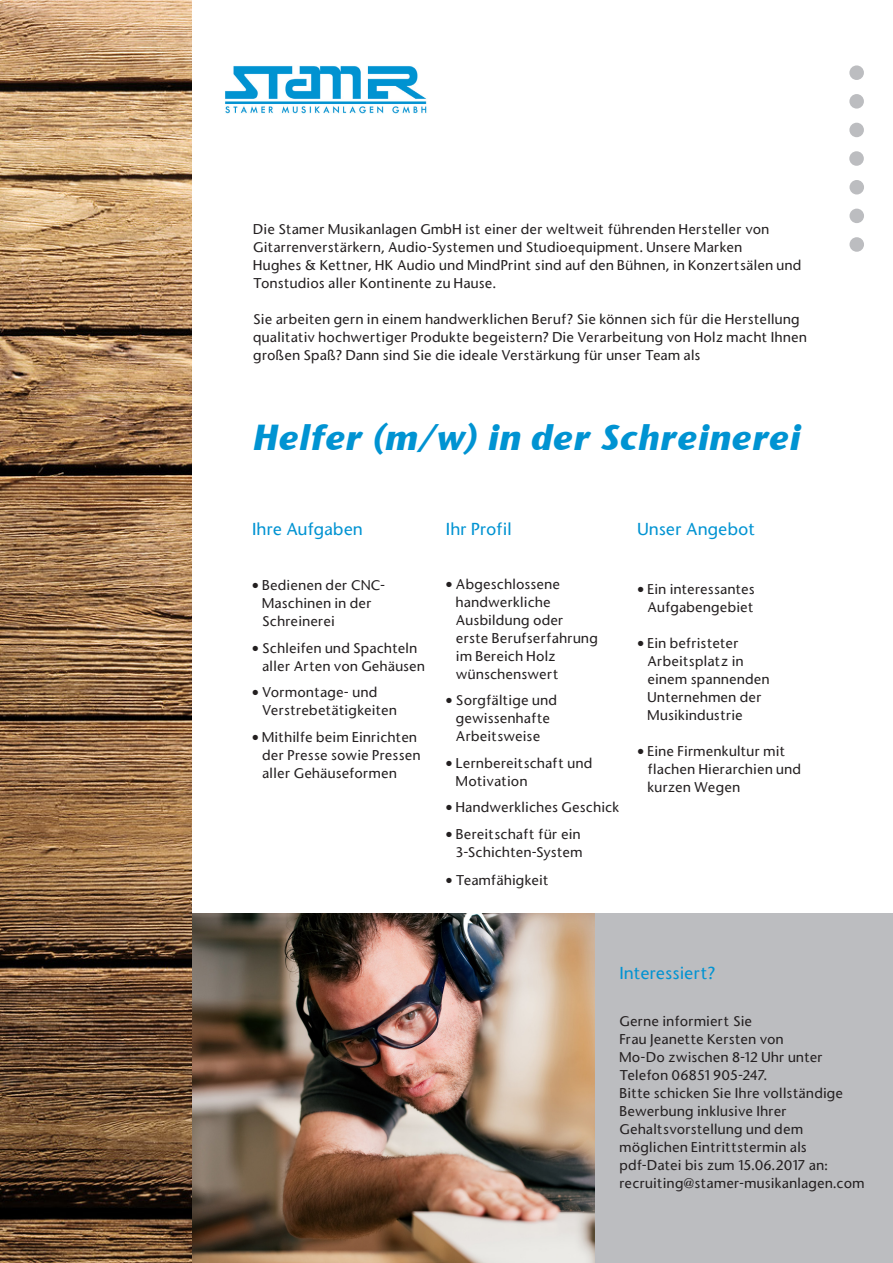
<style>
.page{position:relative;width:893px;height:1263px;background:#fff}
.page>*{position:absolute;margin:0;border:0;box-sizing:border-box;transform-origin:0 0}
.t1{font:italic 700 34.5px "Stone Sans";color:#0093d2}
.t2{font:500 16.5px "Stone Sans";letter-spacing:.01em;color:#0093d2}
.t3{font:500 13.5px/18px "Stone Sans";letter-spacing:.02em;color:#231f20}
</style>
<div class="page">
<img style="left:191px;top:914px;width:404px;height:349px">
<div style="left:595px;top:914px;width:298px;height:349px;background:#bcbdc0"></div>
<img style="left:0;top:0;width:191px;height:1263px">
<div style="left:849px;top:65px;width:15px;height:15px;background:#bcbdc0;border-radius:50%"></div>
<div style="left:849px;top:94px;width:15px;height:15px;background:#bcbdc0;border-radius:50%"></div>
<div style="left:849px;top:123px;width:15px;height:14px;background:#bcbdc0;border-radius:50%"></div>
<div style="left:849px;top:151px;width:15px;height:15px;background:#bcbdc0;border-radius:50%"></div>
<div style="left:849px;top:180px;width:15px;height:14px;background:#bcbdc0;border-radius:50%"></div>
<div style="left:849px;top:209px;width:15px;height:14px;background:#bcbdc0;border-radius:50%"></div>
<div style="left:849px;top:237px;width:15px;height:15px;background:#bcbdc0;border-radius:50%"></div>
<img style="left:225px;top:66px;width:202px;height:48px">
<p class="t3" style="left:253px;top:220px;width:517px">Die Stamer Musikanlagen GmbH ist einer der weltweit führenden Hersteller von<br>Gitarrenverstärkern, Audio-Systemen und Studioequipment. Unsere Marken</p>
<p class="t3" style="left:253px;top:256px;width:549px">Hughes &amp; Kettner, HK Audio und MindPrint sind auf den Bühnen, in Konzertsälen und<br>Tonstudios aller Kontinente zu Hause.</p>
<p class="t3" style="left:253px;top:310px;width:555px">Sie arbeiten gern in einem handwerklichen Beruf? Sie können sich für die Herstellung qualitativ hochwertiger Produkte begeistern? Die Verarbeitung von Holz macht Ihnen großen Spaß? Dann sind Sie die ideale Verstärkung für unser Team als</p>
<p class="t1" style="left:252px;top:416px;width:548px">Helfer (m/w) in der Schreinerei</p>
<p class="t2" style="left:252px;top:519px;width:112px">Ihre Aufgaben</p>
<p class="t3" style="left:262px;top:576px;width:124px;text-indent:-10px">• Bedienen der CNC-<br>Maschinen in der<br>Schreinerei</p>
<p class="t3" style="left:262px;top:639px;width:164px;text-indent:-10px">• Schleifen und Spachteln aller Arten von Gehäusen</p>
<p class="t3" style="left:262px;top:683px;width:136px;text-indent:-10px">• Vormontage- und<br>Verstrebetätigkeiten</p>
<p class="t3" style="left:262px;top:728px;width:160px;text-indent:-10px">• Mithilfe beim Einrichten der Presse sowie Pressen aller Gehäuseformen</p>
<p class="t2" style="left:446px;top:519px;width:67px">Ihr Profil</p>
<p class="t3" style="left:456px;top:575px;width:143px;text-indent:-10px">• Abgeschlossene handwerkliche<br>Ausbildung oder erste Berufserfahrung im Bereich Holz wünschenswert</p>
<p class="t3" style="left:446px;top:691px;width:112px;text-align:center">• Sorgfältige und gewissenhafte<br>Arbeitsweise</p>
<p class="t3" style="left:456px;top:754px;width:138px;text-indent:-10px">• Lernbereitschaft und<br>Motivation</p>
<p class="t3" style="left:446px;top:798px;width:175px">• Handwerkliches Geschick</p>
<p class="t3" style="left:446px;top:825px;width:138px;text-align:right">• Bereitschaft für ein<br>3-Schichten-System</p>
<p class="t3" style="left:446px;top:871px;width:104px">• Teamfähigkeit</p>
<p class="t2" style="left:637px;top:519px;width:119px">Unser Angebot</p>
<p class="t3" style="left:637px;top:580px;width:119px;text-align:right">• Ein interessantes<br>Aufgabengebiet</p>
<p class="t3" style="left:647px;top:634px;width:124px;text-indent:-10px">• Ein befristeter<br>Arbeitsplatz in einem spannenden<br>Unternehmen der<br>Musikindustrie</p>
<p class="t3" style="left:647px;top:742px;width:155px;text-indent:-10px">• Eine Firmenkultur mit flachen Hierarchien und kurzen Wegen</p>
<p class="t2" style="left:619px;top:963px;width:97px">Interessiert?</p>
<p class="t3" style="left:619px;top:1012px;width:134px">Gerne informiert Sie</p>
<p class="t3" style="left:619px;top:1030px;width:165px">Frau Jeanette Kersten von</p>
<p class="t3" style="left:619px;top:1048px;width:205px">Mo-Do zwischen 8-12 Uhr unter<br>Telefon 06851 905-247.</p>
<p class="t3" style="left:619px;top:1084px;width:225px">Bitte schicken Sie Ihre vollständige<br>Bewerbung inklusive Ihrer<br>Gehaltsvorstellung und dem möglichen Eintrittstermin als</p>
<p class="t3" style="left:619px;top:1156px;width:210px">pdf-Datei bis zum 15.06.2017 an:</p>
<p class="t3" style="left:619px;top:1174px;width:246px">recruiting@stamer-musikanlagen.com</p>
</div>
